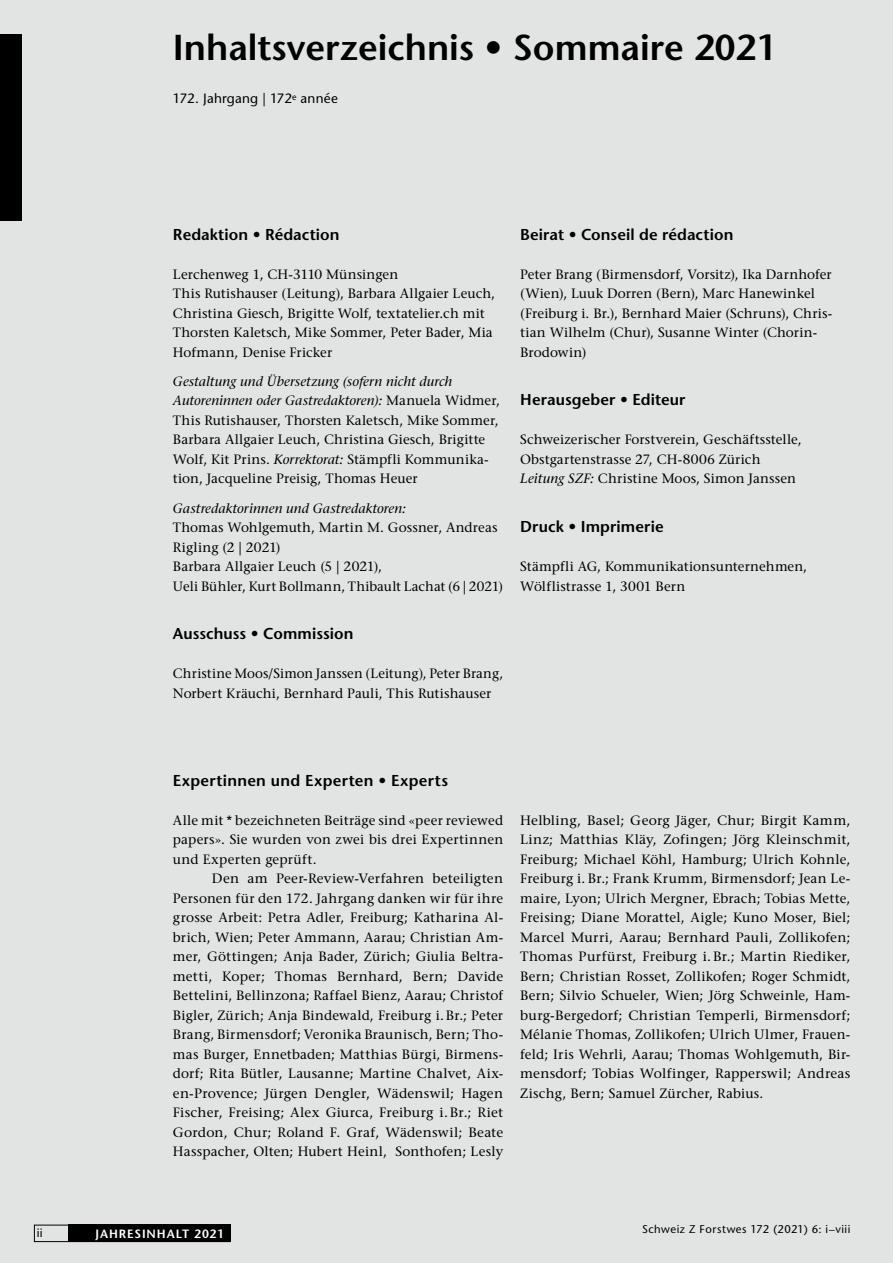
<style>
.page{position:relative;width:893px;height:1263px;background:#e2e3e3}
.page>*{position:absolute;margin:0;border:0;box-sizing:border-box;transform-origin:0 0}
.t1{font:600 36px "Stone Sans Std";color:#000}
.t2{font:600 15.75px "Stone Sans Std";letter-spacing:.005em;color:#000}
.t3{font:500 13.5px/19.5px "Stone Serif Std";letter-spacing:.01em;color:#000}
.t4{font:italic 500 13.5px "Stone Serif Std";letter-spacing:.005em;color:#000}
.t5{font:500 13.5px "Stone Sans Std";letter-spacing:.015em;color:#000}
.t6{font:600 12px "Stone Sans Std";letter-spacing:.08em;color:#fff}
.t7{font:500 12px "Stone Sans Std";color:#000}
.t8{font:500 11.25px "Stone Sans Std";letter-spacing:.04em;color:#000}
.s1{font-style:italic}
</style>
<div class="page">
<div style="left:34px;top:1225px;width:196px;height:17px;border:1px solid #000"></div>
<div style="left:0;top:34px;width:21px;height:186px;background:#000"></div>
<div style="left:68px;top:1225px;width:162px;height:17px;background:#000"></div>
<p class="t7" style="left:37px;top:1226px;width:7px">ii</p>
<h1 class="t1" style="left:173px;top:26px;width:605px">Inhaltsverzeichnis • Sommaire 2021</h1>
<p class="t5" style="left:173px;top:90px;width:166px">172. Jahrgang | 172<sup>e</sup> année</p>
<p class="t2" style="left:173px;top:225px;width:168px">Redaktion • Rédaction</p>
<p class="t3" style="left:173px;top:264px;width:324px">Lerchenweg 1, CH-3110 Münsingen<br>This Rutishauser (Leitung), Barbara Allgaier Leuch, Christina Giesch, Brigitte Wolf, textatelier.ch mit Thorsten Kaletsch, Mike Sommer, Peter Bader, Mia Hofmann, Denise Fricker</p>
<p class="t3" style="left:173px;top:371px;width:329px"><span class="s1">Gestaltung und Übersetzung (sofern nicht durch Autoreninnen oder Gastredaktoren):</span> Manuela Widmer, This Rutishauser, Thorsten Kaletsch, Mike Sommer, Barbara Allgaier Leuch, Christina Giesch, Brigitte Wolf, Kit Prins. <span class="s1">Korrektorat:</span> Stämpfli Kommunika&shy;tion, Jacqueline Preisig, Thomas Heuer</p>
<p class="t4" style="left:173px;top:500px;width:235px">Gastredaktorinnen und Gastredaktoren:</p>
<p class="t3" style="left:173px;top:518px;width:332px">Thomas Wohlgemuth, Martin M. Gossner, Andreas Rigling (2 | 2021)<br>Barbara Allgaier Leuch (5 | 2021),<br>Ueli Bühler, Kurt Bollmann, Thibault Lachat (6 | 2021)</p>
<p class="t2" style="left:173px;top:624px;width:182px">Ausschuss • Commission</p>
<p class="t3" style="left:173px;top:664px;width:332px">Christine Moos/Simon Janssen (Leitung), Peter Brang,<br>Norbert Kräuchi, Bernhard Pauli, This Rutishauser</p>
<p class="t2" style="left:520px;top:225px;width:215px">Beirat • Conseil de rédaction</p>
<p class="t3" style="left:520px;top:264px;width:314px">Peter Brang (Birmensdorf, Vorsitz), Ika Darnhofer (Wien), Luuk Dorren (Bern), Marc Hanewinkel (Freiburg i. Br.), Bernhard Maier (Schruns), Chris&shy;tian Wilhelm (Chur), Susanne Winter (Chorin-Brodowin)</p>
<p class="t2" style="left:520px;top:390px;width:167px">Herausgeber • Editeur</p>
<p class="t3" style="left:520px;top:430px;width:283px">Schweizerischer Forstverein, Geschäftsstelle,<br>Obstgartenstrasse 27, CH-8006 Zürich<br><span class="s1">Leitung SZF:</span> Christine Moos, Simon Janssen</p>
<p class="t2" style="left:520px;top:517px;width:145px">Druck • Imprimerie</p>
<p class="t3" style="left:520px;top:557px;width:288px">Stämpfli AG, Kommunikationsunternehmen,<br>Wölflistrasse 1, 3001 Bern</p>
<p class="t2" style="left:173px;top:771px;width:277px">Expertinnen und Experten • Experts</p>
<p class="t3" style="left:173px;top:810px;width:332px;text-align:justify">Alle mit * bezeichneten Beiträge sind «peer reviewed papers». Sie wurden von zwei bis drei Expertinnen und Experten geprüft.</p>
<p class="t3" style="left:173px;top:869px;width:332px;text-align:justify;text-indent:39px">Den am Peer-Review-Verfahren beteiligten Personen für den 172. Jahrgang danken wir für ihre grosse Arbeit: Petra Adler, Freiburg; Katharina Al&shy;brich, Wien; Peter Ammann, Aarau; Christian Am&shy;mer, Göttingen; Anja Bader, Zürich; Giulia Beltra&shy;metti, Koper; Thomas Bernhard, Bern; Davide Bettelini, Bellinzona; Raffael Bienz, Aarau; Christof Bigler, Zürich; Anja Bindewald, Freiburg i.Br.; Peter Brang, Birmensdorf; Veronika Braunisch, Bern; Tho&shy;mas Burger, Ennetbaden; Matthias Bürgi, Birmens&shy;dorf; Rita Bütler, Lausanne; Martine Chalvet, Aix&shy;en-Provence; Jürgen Dengler, Wädenswil; Hagen Fischer, Freising; Alex Giurca, Freiburg i.Br.; Riet Gordon, Chur; Roland F. Graf, Wädenswil; Beate Hasspacher, Olten; Hubert Heinl, Sonthofen; Lesly</p>
<p class="t3" style="left:520px;top:810px;width:332px;text-align:justify">Helbling, Basel; Georg Jäger, Chur; Birgit Kamm, Linz; Matthias Kläy, Zofingen; Jörg Kleinschmit, Freiburg; Michael Köhl, Hamburg; Ulrich Kohnle, Freiburg i. Br.; Frank Krumm, Birmensdorf; Jean Le&shy;maire, Lyon; Ulrich Mergner, Ebrach; Tobias Mette, Freising; Diane Morattel, Aigle; Kuno Moser, Biel; Marcel Murri, Aarau; Bernhard Pauli, Zollikofen; Thomas Purfürst, Freiburg i.Br.; Martin Riediker, Bern; Christian Rosset, Zollikofen; Roger Schmidt, Bern; Silvio Schueler, Wien; Jörg Schweinle, Ham&shy;burg-Bergedorf; Christian Temperli, Birmensdorf; Mélanie Thomas, Zollikofen; Ulrich Ulmer, Frauen&shy;feld; Iris Wehrli, Aarau; Thomas Wohlgemuth, Bir&shy;mensdorf; Tobias Wolfinger, Rapperswil; Andreas Zischg, Bern; Samuel Zürcher, Rabius.</p>
<p class="t6" style="left:95px;top:1226px;width:130px">JAHRESINHALT 2021</p>
<p class="t8" style="left:642px;top:1222px;width:210px">Schweiz Z Forstwes 172 (2021) 6: i–viii</p>
</div>
